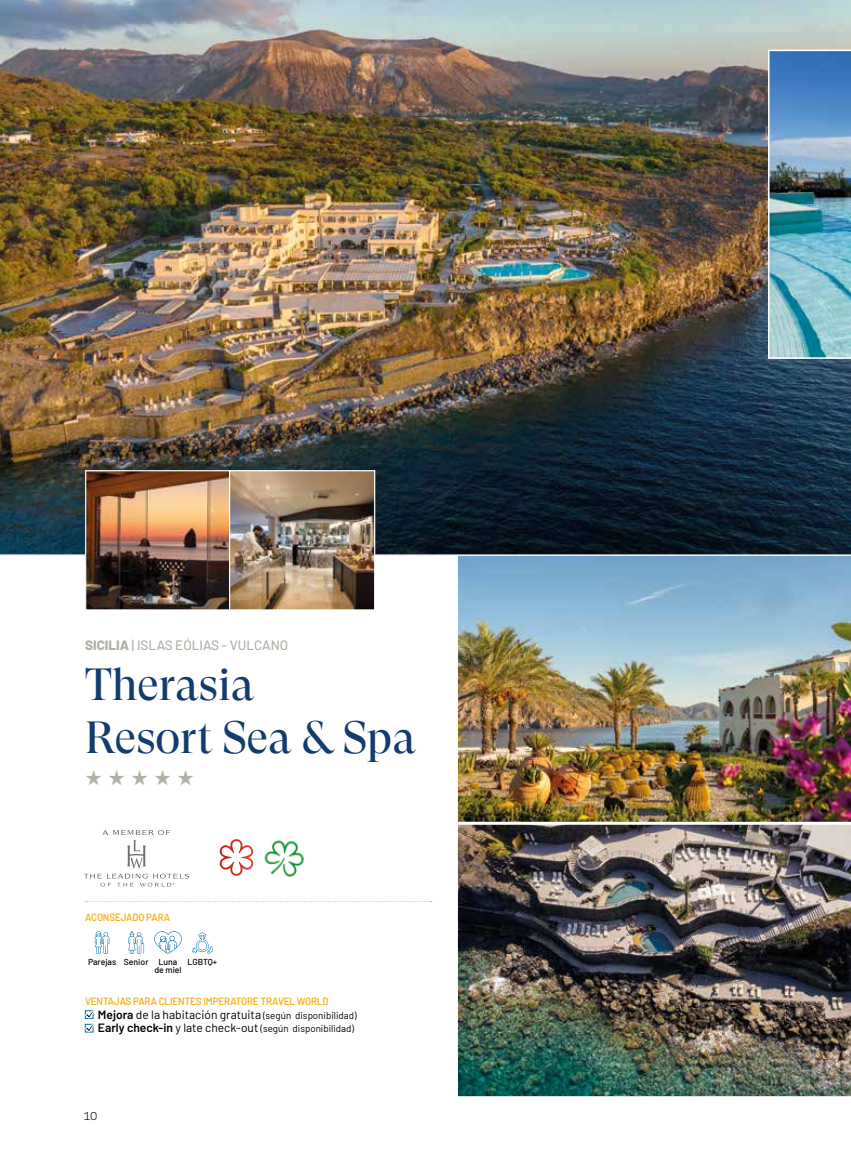
<style>
.page{position:relative;width:851px;height:1153px;background:#fff}
.page>*{position:absolute;margin:0;border:0;box-sizing:border-box;transform-origin:0 0}
.t1{font:45px/52.5px "GT Super Display";color:#133c6e}
.t2{font:21px "Zapf Dingbats ITC";color:#b2b1a8}
.t3{font:500 13.5px "Barlow";color:#b2b1a8}
.t4{font:12px "Barlow";color:#000}
.t5{font:300 11.25px "Georama";color:#000}
.t6{font:600 10.5px "Barlow";letter-spacing:-.01em;color:#f9b122;scale:.93 1}
.t7{font:9.75px "Barlow";color:#000}
.t8{font:500 8.7px/8.7px "Barlow";color:#000}
.s1{font-weight:800}
.s2{font-weight:600}
.s3{font-size:9.75px}
.s4{font-weight:600;font-size:12px}
.s5{font-size:12px}
</style>
<div class="page">
<svg style="left:219px;top:839px;width:34px;height:36px"></svg>
<svg style="left:84px;top:830px;width:105px;height:56px"></svg>
<img style="left:264px;top:840px;width:40px;height:37px">
<img style="left:457px;top:824px;width:393px;height:273px">
<img style="left:457px;top:556px;width:393px;height:266px">
<svg style="left:85px;top:901px;width:346px;height:1px"></svg>
<img style="left:0;top:0;width:850px;height:556px">
<img style="left:767px;top:50px;width:83px;height:309px">
<img style="left:87px;top:472px;width:142px;height:136px">
<div style="left:85px;top:470px;width:146px;height:140px;border:1px solid #fff"></div>
<img style="left:231px;top:472px;width:142px;height:136px">
<div style="left:229px;top:470px;width:146px;height:140px;border:1px solid #fff"></div>
<div style="left:85px;top:1023px;width:8px;height:9px;border:1px solid #006fa8"></div>
<svg style="left:85px;top:1010px;width:10px;height:21px"></svg>
<svg style="left:95px;top:931px;width:14px;height:22px"></svg>
<svg style="left:128px;top:931px;width:16px;height:22px"></svg>
<svg style="left:154px;top:931px;width:28px;height:22px"></svg>
<svg style="left:192px;top:932px;width:20px;height:21px"></svg>
<p class="t3" style="left:85px;top:634px;width:205px"><span class="s1">SICILIA</span> | ISLAS EÓLIAS - VULCANO</p>
<h1 class="t1" style="left:85px;top:659px;width:333px">Therasia<br>Resort Sea &amp; Spa</h1>
<h2 class="t2" style="left:85px;top:767px;width:111px">★ ★ ★ ★ ★</h2>
<p class="t6" style="left:85px;top:909px;width:93px">ACONSEJADO PARA</p>
<p class="t8" style="left:154px;top:956px;width:29px;text-indent:-66px">Parejas Senior Luna de miel</p>
<p class="t8" style="left:187px;top:956px;width:31px">LGBTQ+</p>
<p class="t6" style="left:85px;top:993px;width:263px">VENTAJAS PARA CLIENTES IMPERATORE TRAVEL WORLD</p>
<p class="t4" style="left:98px;top:1005px;width:260px"><span class="s2">Mejora</span> de la habitación gratuita <span class="s3">(según disponibilidad)</span></p>
<p class="t7" style="left:98px;top:1021px;width:258px"><span class="s4">Early check-in</span> <span class="s5">y late check-out</span> (según disponibilidad)</p>
<p class="t5" style="left:84px;top:1107px;width:15px">10</p>
</div>
